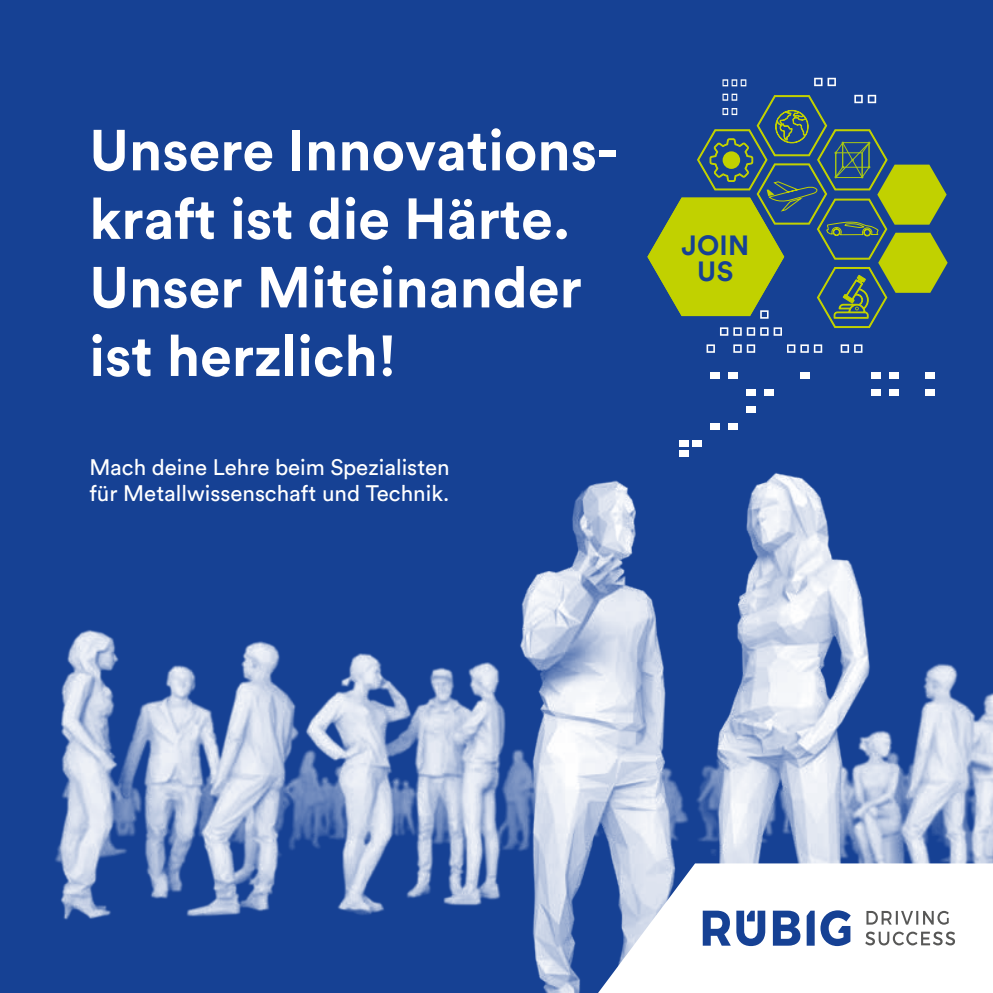
<style>
.page{position:relative;width:993px;height:993px;background:#fff}
.page>*{position:absolute;margin:0;border:0;box-sizing:border-box;transform-origin:0 0}
.t1{font:700 57.05px/68.4px "Circular Pro";color:#fff}
.t2{font:700 27.47px/26.6px "Circular Pro";letter-spacing:.01em;color:#164194;text-align:center}
.t3{font:22.22px/26.1px "Circular Pro";color:#fff}
</style>
<div class="page">
<div style="left:0;top:0;width:992px;height:992px;background:#164194"></div>
<img style="left:55px;top:452px;width:937px;height:540px">
<svg style="left:597px;top:863px;width:395px;height:129px;background:#eaedf5"></svg>
<svg style="left:820px;top:910px;width:30px;height:35px"></svg>
<svg style="left:806px;top:910px;width:8px;height:35px"></svg>
<svg style="left:772px;top:910px;width:28px;height:35px"></svg>
<svg style="left:736px;top:910px;width:29px;height:35px"></svg>
<svg style="left:702px;top:910px;width:28px;height:35px"></svg>
<svg style="left:865px;top:931px;width:89px;height:14px"></svg>
<svg style="left:866px;top:910px;width:82px;height:14px"></svg>
<svg style="left:722px;top:79px;width:24px;height:7px"></svg>
<svg style="left:706px;top:344px;width:8px;height:8px"></svg>
<svg style="left:733px;top:344px;width:22px;height:8px"></svg>
<svg style="left:787px;top:344px;width:35px;height:8px"></svg>
<svg style="left:840px;top:344px;width:22px;height:8px"></svg>
<svg style="left:814px;top:78px;width:21px;height:8px"></svg>
<div style="left:710px;top:372px;width:9px;height:7px;background:#fff"></div>
<div style="left:728px;top:372px;width:9px;height:7px;background:#fff"></div>
<div style="left:799px;top:372px;width:9px;height:7px;background:#fff"></div>
<div style="left:871px;top:372px;width:9px;height:7px;background:#fff"></div>
<div style="left:889px;top:372px;width:9px;height:7px;background:#fff"></div>
<div style="left:924px;top:372px;width:9px;height:7px;background:#fff"></div>
<div style="left:746px;top:389px;width:9px;height:7px;background:#fff"></div>
<div style="left:764px;top:389px;width:9px;height:7px;background:#fff"></div>
<div style="left:871px;top:389px;width:9px;height:7px;background:#fff"></div>
<div style="left:889px;top:389px;width:9px;height:7px;background:#fff"></div>
<div style="left:924px;top:389px;width:9px;height:7px;background:#fff"></div>
<div style="left:746px;top:406px;width:9px;height:7px;background:#fff"></div>
<div style="left:710px;top:423px;width:9px;height:7px;background:#fff"></div>
<div style="left:728px;top:423px;width:9px;height:7px;background:#fff"></div>
<div style="left:692px;top:440px;width:9px;height:7px;background:#fff"></div>
<div style="left:679px;top:440px;width:9px;height:7px;background:#fff"></div>
<div style="left:679px;top:450px;width:9px;height:6px;background:#fff"></div>
<svg style="left:647px;top:94px;width:300px;height:241px"></svg>
<p class="t1" style="left:89px;top:114px;width:530px">Unsere Innovations&shy;kraft ist die Härte.<br>Unser Miteinander ist herzlich!</p>
<p class="t3" style="left:89px;top:453px;width:362px">Mach deine Lehre beim Spezialisten für Metallwissenschaft und Technik.</p>
<p class="t2" style="left:681px;top:230px;width:69px">JOIN<br>US</p>
</div>
